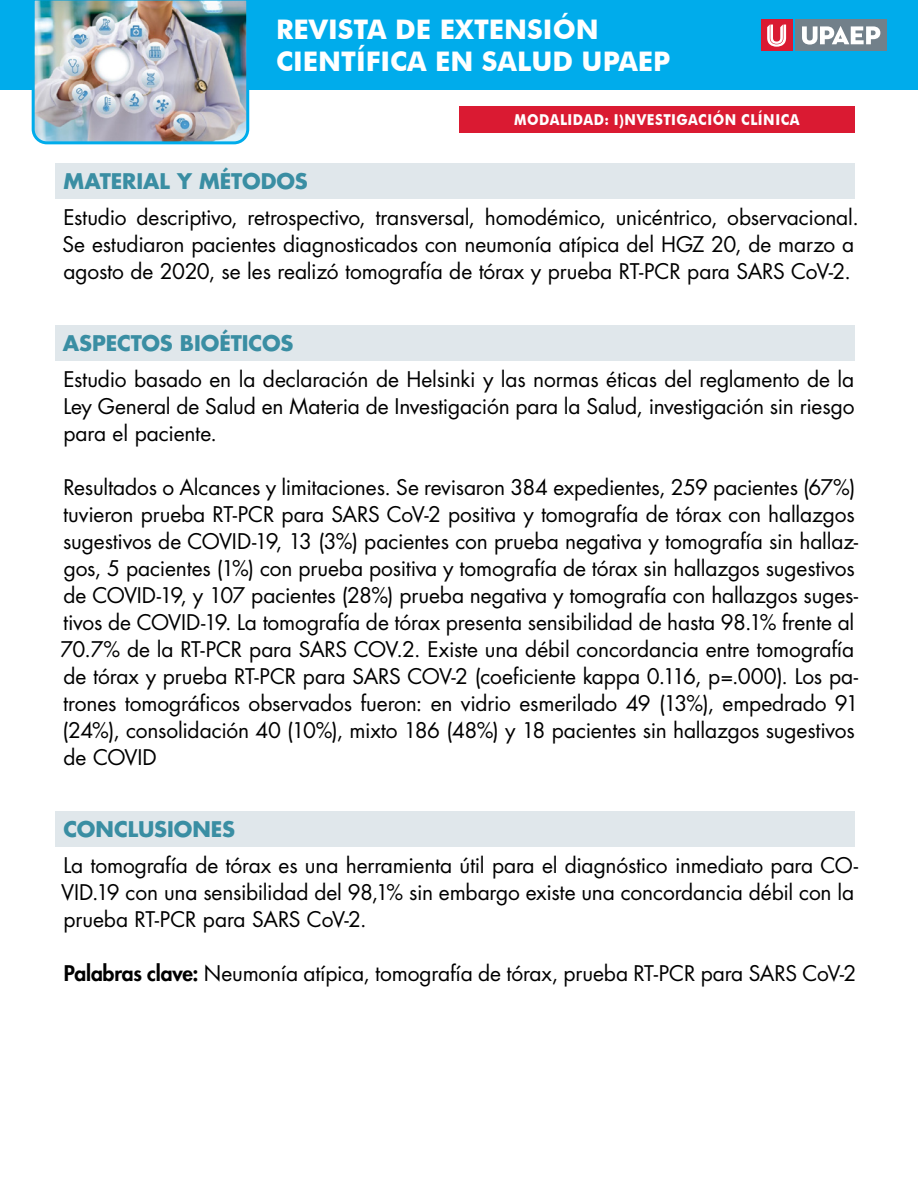
<style>
.page{position:relative;width:918px;height:1188px;background:#fff}
.page>*{position:absolute;margin:0;border:0;box-sizing:border-box;transform-origin:0 0}
.t1{font:700 27px/32.4px "Futura BT";color:#fff}
.cuerpo{font:21px/27px "Futura Std";letter-spacing:-.01em;color:#000}
.apartado{font:700 21px "Futura Std";letter-spacing:-.005em;color:#3a8ea3}
.t2{font:700 15px "Futura BT";color:#fff;scale:.9 1}
.s1{font-weight:800}
</style>
<div class="page">
<div style="left:0;top:0;width:918px;height:90px;background:#00aceb"></div>
<img style="left:31px;top:0;width:219px;height:145px">
<div style="left:796px;top:20px;width:91px;height:31px;background:#72808a"></div>
<svg style="left:802px;top:26px;width:78px;height:19px"></svg>
<div style="left:761px;top:20px;width:31px;height:31px;background:#da1a32"></div>
<svg style="left:767px;top:25px;width:19px;height:22px"></svg>
<div style="left:459px;top:106px;width:396px;height:27px;background:#da1a32"></div>
<div style="left:56px;top:163px;width:799px;height:36px;background:#e0e7eb"></div>
<div style="left:56px;top:325px;width:799px;height:36px;background:#e0e7eb"></div>
<div style="left:56px;top:811px;width:799px;height:36px;background:#e0e7eb"></div>
<p class="t1" style="left:276px;top:13px;width:396px">REVISTA DE EXTENSIÓN<br>CIENTÍFICA EN SALUD UPAEP</p>
<p class="t2" style="left:514px;top:111px;width:26px">MODALIDAD</p>
<p class="t2" style="left:605px;top:111px;width:34px">: I)NVESTIGACIÓN</p>
<p class="t2" style="left:741px;top:111px;width:21px">CLÍNICA</p>
<p class="apartado" style="left:63px;top:167px;width:246px">MATERIAL Y MÉTODOS</p>
<p class="cuerpo" style="left:63px;top:204px;width:798px">Estudio descriptivo, retrospectivo, transversal, homodémico, unicéntrico, observacional.<br>Se estudiaron pacientes diagnosticados con neumonía atípica del HGZ 20, de marzo a agosto de 2020, se les realizó tomografía de tórax y prueba RT-PCR para SARS CoV-2.</p>
<p class="apartado" style="left:63px;top:329px;width:232px">ASPECTOS BIOÉTICOS</p>
<p class="cuerpo" style="left:63px;top:366px;width:793px;text-align:justify">Estudio basado en la declaración de Helsinki y las normas éticas del reglamento de la Ley General de Salud en Materia de Investigación para la Salud, investigación sin riesgo para el paciente.</p>
<p class="cuerpo" style="left:61px;top:474px;width:800px">Resultados o Alcances y limitaciones. Se revisaron 384 expedientes, 259 pacientes (67%) tuvieron prueba RT-PCR para SARS CoV-2 positiva y tomografía de tórax con hallazgos sugestivos de COVID-19, 13 (3%) pacientes con prueba negativa y tomografía sin hallaz&shy;gos, 5 pacientes (1%) con prueba positiva y tomografía de tórax sin hallazgos sugestivos de COVID-19, y 107 pacientes (28%) prueba negativa y tomografía con hallazgos suges&shy;tivos de COVID-19. La tomografía de tórax presenta sensibilidad de hasta 98.1% frente al 70.7% de la RT-PCR para SARS COV.2. Existe una débil concordancia entre tomografía de tórax y prueba RT-PCR para SARS COV-2 (coeficiente kappa 0.116, p=.000). Los pa&shy;trones tomográficos observados fueron: en vidrio esmerilado 49 (13%), empedrado 91 (24%), consolidación 40 (10%), mixto 186 (48%) y 18 pacientes sin hallazgos sugestivos de COVID</p>
<p class="apartado" style="left:63px;top:815px;width:173px">CONCLUSIONES</p>
<p class="cuerpo" style="left:61px;top:852px;width:798px">La tomografía de tórax es una herramienta útil para el diagnóstico inmediato para CO-<br>VID.19 con una sensibilidad del 98,1% sin embargo existe una concordancia débil con la prueba RT-PCR para SARS CoV-2.</p>
<p class="cuerpo" style="left:64px;top:960px;width:794px"><span class="s1">Palabras clave:</span> Neumonía atípica, tomografía de tórax, prueba RT-PCR para SARS CoV-2</p>
</div>
